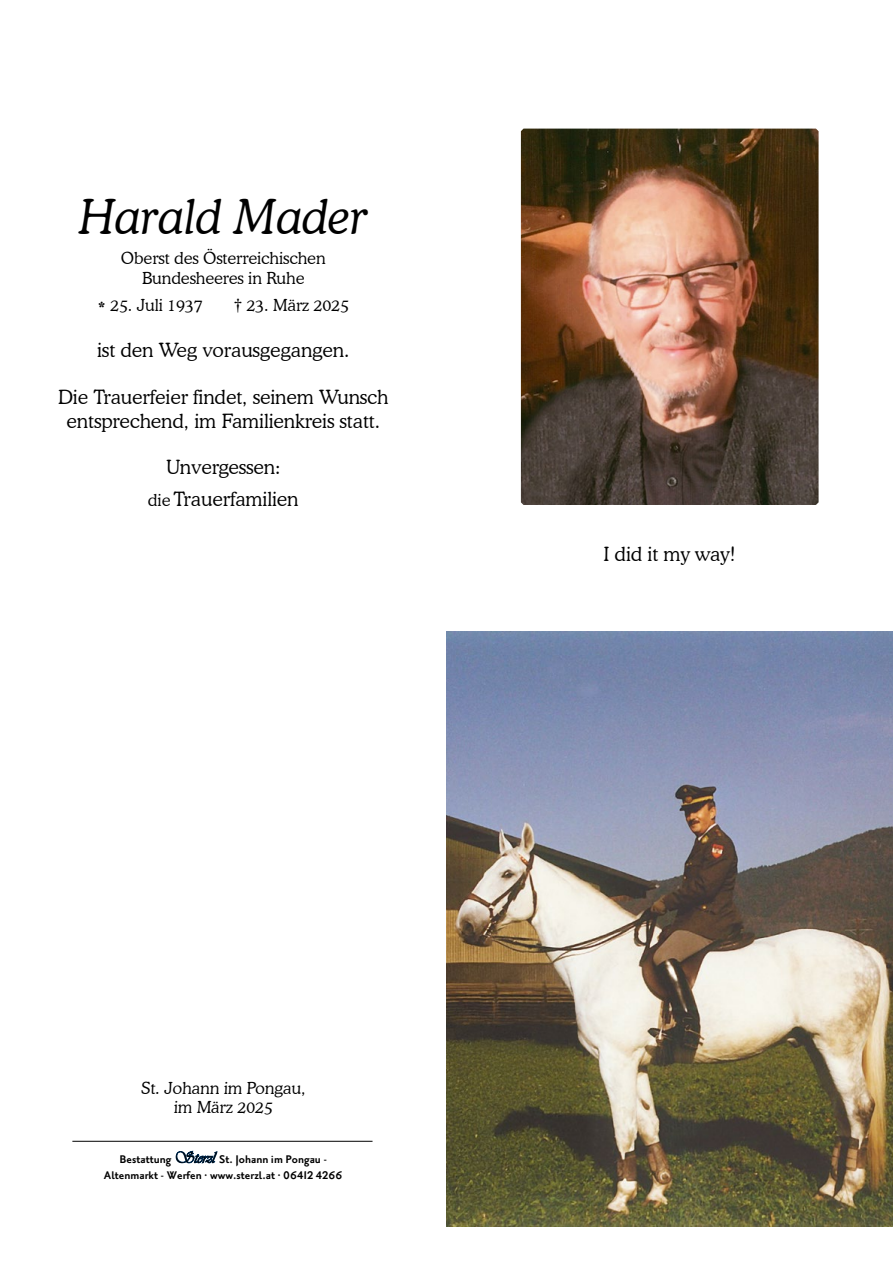
<style>
.page{position:relative;width:893px;height:1263px;background:#fff}
.page>*{position:absolute;margin:0;border:0;box-sizing:border-box;transform-origin:0 0}
.t1{font:italic 300 48px "Cooper BT";color:#000}
.t2{font:300 19.5px/23.4px "Cooper BT";color:#000;text-align:center}
.t3{font:300 16.5px/19.8px "Cooper BT";color:#000;text-align:center}
.t4{font:700 13.5px/16.2px "Priori San";color:#000;text-align:center}
.s1{font-size:16.5px}
.s2{font-family:"Vivaldi D";font-weight:400;font-size:16.5px;color:#00305b}
</style>
<div class="page">
<img style="left:521px;top:129px;width:298px;height:376px">
<hr style="left:72px;top:1141px;width:301px;height:1px;background:#000">
<img style="left:446px;top:631px;width:447px;height:596px">
<h1 class="t1" style="left:79px;top:188px;width:290px">Harald Mader</h1>
<p class="t3" style="left:121px;top:248px;width:206px">Oberst des Österreichischen<br>Bundesheeres in Ruhe</p>
<p class="t3" style="left:97px;top:295px;width:107px">* 25. Juli 1937</p>
<p class="t3" style="left:234px;top:295px;width:117px">† 23. März 2025</p>
<p class="t2" style="left:97px;top:339px;width:254px">ist den Weg vorausgegangen.</p>
<p class="t2" style="left:58px;top:385px;width:332px">Die Trauerfeier findet, seinem Wunsch entsprechend, im Familienkreis statt.</p>
<p class="t2" style="left:148px;top:451px;width:153px;line-height:32px">Unvergessen:<br><span class="s1">die</span> Trauerfamilien</p>
<p class="t3" style="left:141px;top:1077px;width:167px">St. Johann im Pongau, im März 2025</p>
<p class="t4" style="left:104px;top:1151px;width:240px">Bestattung <span class="s2">Sterzl</span> St. Johann im Pongau -<br>Altenmarkt - Werfen · www.sterzl.at · 06412 4266</p>
<p class="t2" style="left:604px;top:542px;width:134px">I did it my way!</p>
</div>
